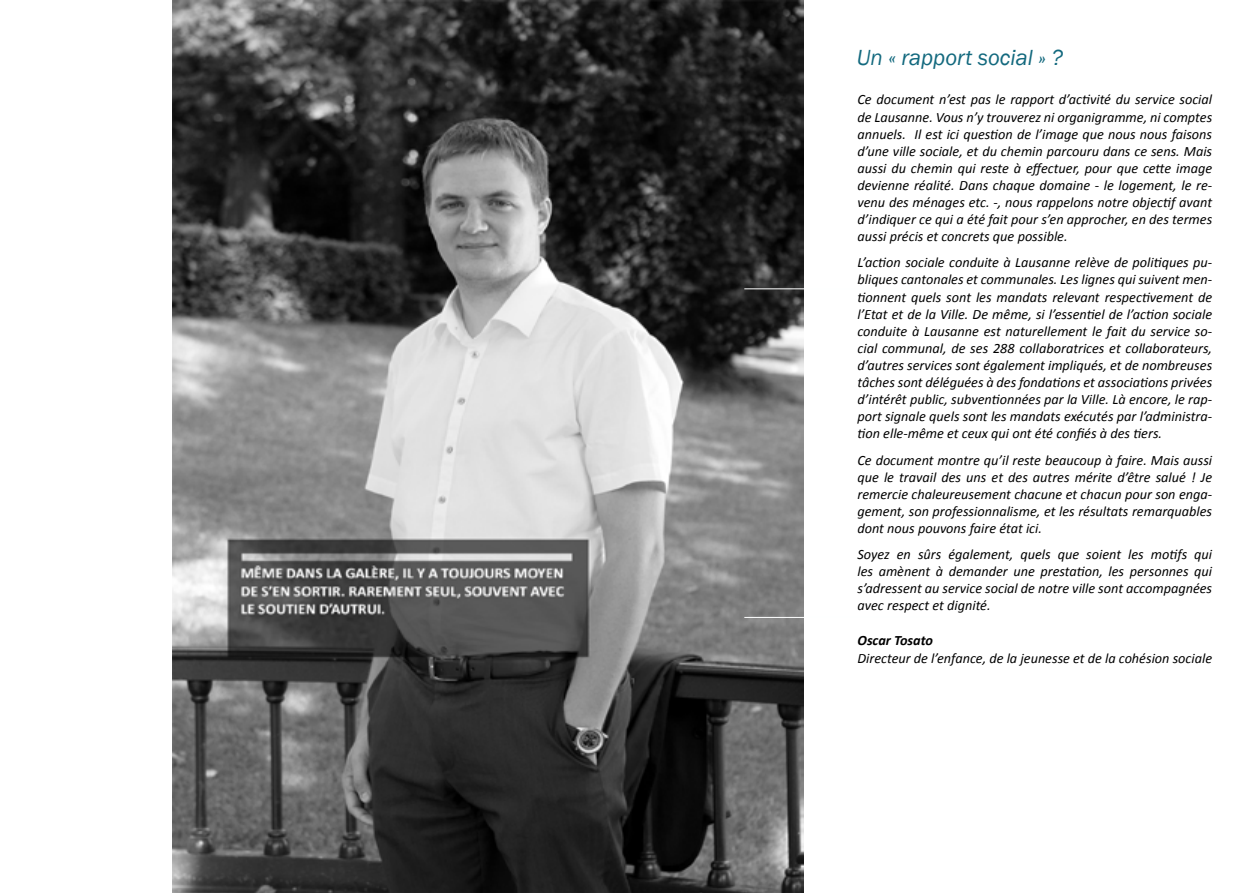
<style>
.page{position:relative;width:1259px;height:893px;background:#fff}
.page>*{position:absolute;margin:0;border:0;box-sizing:border-box;transform-origin:0 0}
.t1{font:italic 22.5px "Franklin Gothic";color:#13697e}
.t2{font:italic 14.25px/17.1px "Calibri";color:#000;text-align:justify}
.t3{font:italic 700 14.25px "Calibri";color:#000}
</style>
<div class="page">
<img style="left:172px;top:0;width:631px;height:893px">
<hr style="left:744px;top:289px;width:427px;height:1px;background:#feffff">
<hr style="left:744px;top:617px;width:194px;height:1px;background:#feffff">
<h1 class="t1" style="left:856px;top:44px;width:208px">Un « rapport social » ?</h1>
<p class="t2" style="left:857px;top:91px;width:356px">Ce document n’est pas le rapport d’activité du service social de Lausanne. Vous n’y trouverez ni organigramme, ni comptes annuels. Il est ici question de l’image que nous nous faisons d’une ville sociale, et du chemin parcouru dans ce sens. Mais aussi du chemin qui reste à effectuer, pour que cette image devienne réalité. Dans chaque domaine - le logement, le re&shy;venu des ménages etc. -, nous rappelons notre objectif avant d’indiquer ce qui a été fait pour s’en approcher, en des termes aussi précis et concrets que possible.</p>
<p class="t2" style="left:857px;top:254px;width:356px">L’action sociale conduite à Lausanne relève de politiques pu&shy;bliques cantonales et communales. Les lignes qui suivent men&shy;tionnent quels sont les mandats relevant respectivement de l’Etat et de la Ville. De même, si l’essentiel de l’action sociale conduite à Lausanne est naturellement le fait du service so&shy;cial communal, de ses 288 collaboratrices et collaborateurs, d’autres services sont également impliqués, et de nombreuses tâches sont déléguées à des fondations et associations privées d’intérêt public, subventionnées par la Ville. Là encore, le rap&shy;port signale quels sont les mandats exécutés par l’administra&shy;tion elle-même et ceux qui ont été confiés à des tiers.</p>
<p class="t2" style="left:857px;top:451px;width:356px">Ce document montre qu’il reste beaucoup à faire. Mais aussi que le travail des uns et des autres mérite d’être salué ! Je remercie chaleureusement chacune et chacun pour son enga&shy;gement, son professionnalisme, et les résultats remarquables dont nous pouvons faire état ici.</p>
<p class="t2" style="left:857px;top:545px;width:356px">Soyez en sûrs également, quels que soient les motifs qui les amènent à demander une prestation, les personnes qui s’adressent au service social de notre ville sont accompagnées avec respect et dignité.</p>
<p class="t3" style="left:857px;top:632px;width:77px">Oscar Tosato</p>
<p class="t2" style="left:857px;top:649px;width:356px">Directeur de l’enfance, de la jeunesse et de la cohésion sociale</p>
</div>
